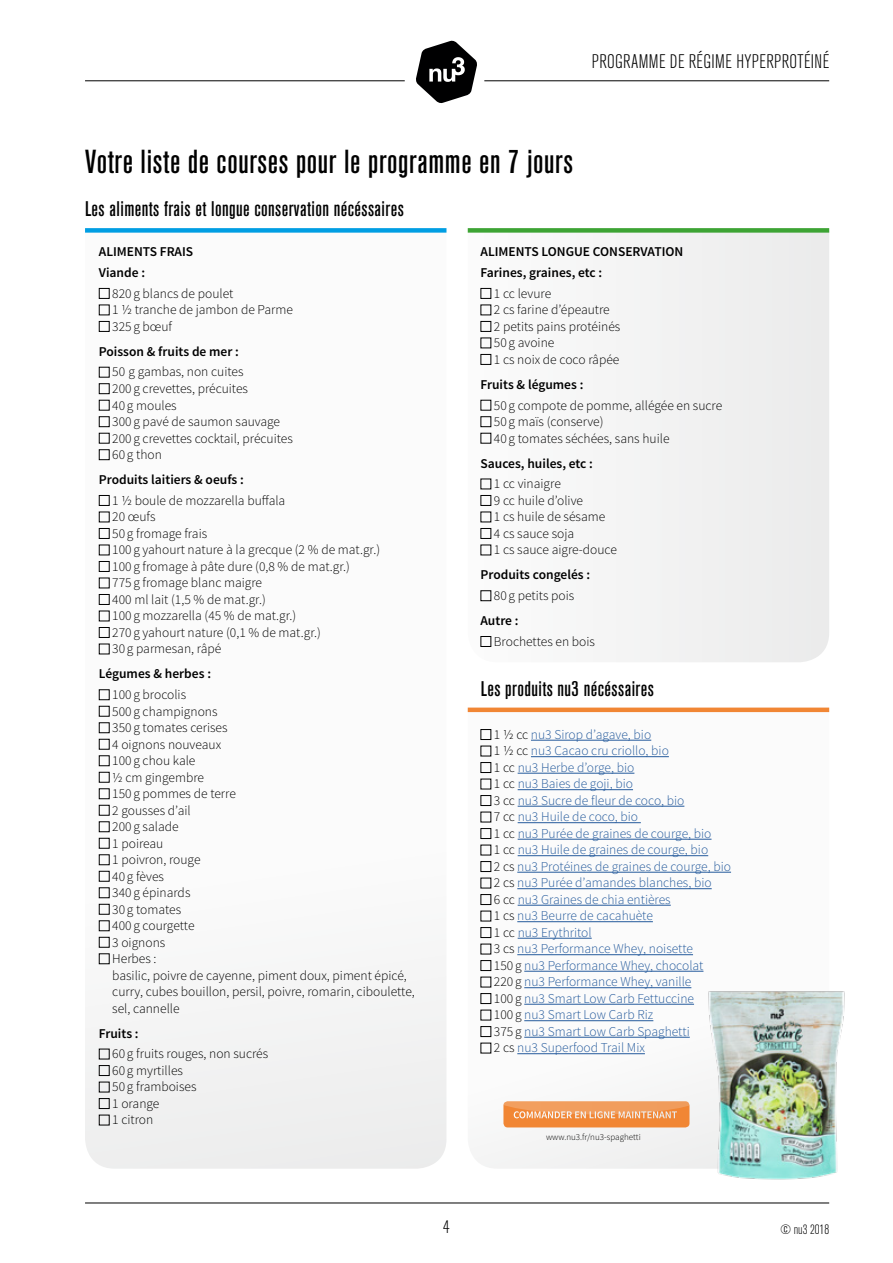
<style>
.page{position:relative;width:893px;height:1263px;background:#fff}
.page>*{position:absolute;margin:0;border:0;box-sizing:border-box;transform-origin:0 0}
.t1{font:500 condensed 33px "Akzidenz Grotesk BQ";letter-spacing:.02em;color:#000}
.t2{font:500 condensed 21px "Akzidenz Grotesk BQ";letter-spacing:.02em;color:#000}
.t3{font:300 condensed 19.5px "Akzidenz Grotesk BQ";letter-spacing:.02em;color:#000}
.t4{font:300 condensed 18px "Akzidenz Grotesk BQ";color:#000}
.t5{font:300 13.5px/16.5px "Source Sans Pro";color:#000}
.t6{font:300 13.5px/16.5px "Source Sans Pro";color:#245a9c}
.t7{font:600 13.5px/20.7px "Source Sans Pro";color:#000}
.t8{font:300 condensed 13.5px "Akzidenz Grotesk BQ";color:#000}
.t9{font:600 10.5px "Source Sans Pro";letter-spacing:-.005em;color:#fff}
.t10{font:300 9px "Source Sans Pro";color:#000}
.s1{color:#000}
</style>
<div class="page">
<hr style="left:484px;top:80px;width:345px;height:1px;background:#000">
<hr style="left:85px;top:80px;width:320px;height:1px;background:#000">
<svg style="left:416px;top:41px;width:61px;height:62px"></svg>
<hr style="left:85px;top:1202px;width:744px;height:1px;background:#000">
<svg style="left:85px;top:287px;width:361px;height:882px"></svg>
<div style="left:480px;top:233px;width:349px;height:429px;background:#f3f3f3"></div>
<svg style="left:468px;top:712px;width:361px;height:457px"></svg>
<div style="left:99px;top:288px;width:11px;height:11px;border:1px solid #000"></div>
<div style="left:99px;top:321px;width:11px;height:11px;border:1px solid #000"></div>
<div style="left:99px;top:383px;width:11px;height:11px;border:1px solid #000"></div>
<div style="left:99px;top:416px;width:11px;height:11px;border:1px solid #000"></div>
<div style="left:99px;top:449px;width:11px;height:11px;border:1px solid #000"></div>
<div style="left:99px;top:495px;width:11px;height:11px;border:1px solid #000"></div>
<div style="left:99px;top:528px;width:11px;height:11px;border:1px solid #000"></div>
<div style="left:99px;top:561px;width:11px;height:11px;border:1px solid #000"></div>
<div style="left:99px;top:594px;width:11px;height:11px;border:1px solid #000"></div>
<div style="left:99px;top:627px;width:11px;height:11px;border:1px solid #000"></div>
<div style="left:99px;top:689px;width:11px;height:11px;border:1px solid #000"></div>
<div style="left:99px;top:739px;width:11px;height:11px;border:1px solid #000"></div>
<div style="left:99px;top:772px;width:11px;height:11px;border:1px solid #000"></div>
<div style="left:99px;top:805px;width:11px;height:11px;border:1px solid #000"></div>
<div style="left:99px;top:838px;width:11px;height:11px;border:1px solid #000"></div>
<div style="left:99px;top:871px;width:11px;height:11px;border:1px solid #000"></div>
<div style="left:99px;top:904px;width:11px;height:11px;border:1px solid #000"></div>
<div style="left:99px;top:937px;width:11px;height:11px;border:1px solid #000"></div>
<div style="left:99px;top:1065px;width:11px;height:11px;border:1px solid #000"></div>
<div style="left:99px;top:1098px;width:11px;height:11px;border:1px solid #000"></div>
<div style="left:480px;top:288px;width:11px;height:11px;border:1px solid #000"></div>
<div style="left:480px;top:321px;width:11px;height:11px;border:1px solid #000"></div>
<div style="left:480px;top:354px;width:11px;height:11px;border:1px solid #000"></div>
<div style="left:480px;top:416px;width:11px;height:11px;border:1px solid #000"></div>
<div style="left:480px;top:495px;width:11px;height:11px;border:1px solid #000"></div>
<div style="left:480px;top:528px;width:11px;height:11px;border:1px solid #000"></div>
<div style="left:480px;top:590px;width:11px;height:11px;border:1px solid #000"></div>
<div style="left:480px;top:636px;width:11px;height:11px;border:1px solid #000"></div>
<hr style="left:531px;top:740px;width:120px;height:1px;background:#245a9c">
<hr style="left:531px;top:756px;width:138px;height:1px;background:#245a9c">
<hr style="left:518px;top:773px;width:116px;height:1px;background:#245a9c">
<hr style="left:518px;top:789px;width:115px;height:1px;background:#245a9c">
<hr style="left:518px;top:806px;width:166px;height:1px;background:#245a9c">
<hr style="left:518px;top:822px;width:123px;height:1px;background:#245a9c">
<hr style="left:518px;top:839px;width:193px;height:1px;background:#245a9c">
<hr style="left:518px;top:855px;width:190px;height:1px;background:#245a9c">
<hr style="left:517px;top:872px;width:214px;height:1px;background:#245a9c">
<hr style="left:517px;top:888px;width:195px;height:1px;background:#245a9c">
<hr style="left:518px;top:905px;width:153px;height:1px;background:#245a9c">
<hr style="left:517px;top:921px;width:136px;height:1px;background:#245a9c">
<hr style="left:518px;top:938px;width:74px;height:1px;background:#245a9c">
<hr style="left:517px;top:954px;width:176px;height:1px;background:#245a9c">
<hr style="left:524px;top:971px;width:179px;height:1px;background:#245a9c">
<hr style="left:524px;top:987px;width:167px;height:1px;background:#245a9c">
<hr style="left:524px;top:1004px;width:170px;height:1px;background:#245a9c">
<hr style="left:524px;top:1020px;width:129px;height:1px;background:#245a9c">
<hr style="left:524px;top:1037px;width:166px;height:1px;background:#245a9c">
<hr style="left:517px;top:1053px;width:128px;height:1px;background:#245a9c">
<div style="left:480px;top:729px;width:11px;height:11px;border:1px solid #000"></div>
<div style="left:480px;top:762px;width:11px;height:11px;border:1px solid #000"></div>
<div style="left:480px;top:795px;width:11px;height:11px;border:1px solid #000"></div>
<div style="left:480px;top:828px;width:11px;height:11px;border:1px solid #000"></div>
<div style="left:480px;top:861px;width:11px;height:11px;border:1px solid #000"></div>
<div style="left:480px;top:894px;width:11px;height:11px;border:1px solid #000"></div>
<div style="left:480px;top:927px;width:11px;height:11px;border:1px solid #000"></div>
<div style="left:480px;top:960px;width:11px;height:11px;border:1px solid #000"></div>
<div style="left:480px;top:993px;width:11px;height:11px;border:1px solid #000"></div>
<div style="left:480px;top:1026px;width:11px;height:11px;border:1px solid #000"></div>
<div style="left:85px;top:228px;width:361px;height:5px;background:#009ee3"></div>
<div style="left:468px;top:228px;width:361px;height:5px;background:#3da434"></div>
<hr style="left:468px;top:708px;width:361px;height:4px;background:#f18634">
<img style="left:670px;top:978px;width:175px;height:202px">
<div style="left:503px;top:1101px;width:186px;height:26px;background:#f18634;border-radius:4px"></div>
<svg style="left:503px;top:1101px;width:186px;height:13px"></svg>
<h3 class="t3" style="left:592px;top:51px;width:239px">PROGRAMME DE RÉGIME HYPERPROTÉINÉ</h3>
<h1 class="t1" style="left:85px;top:143px;width:490px">Votre liste de courses pour le programme en 7 jours</h1>
<h2 class="t2" style="left:85px;top:197px;width:320px">Les aliments frais et longue conservation nécéssaires</h2>
<p class="t7" style="left:99px;top:242px;width:96px">ALIMENTS FRAIS<br>Viande :</p>
<p class="t5" style="left:112px;top:285px;width:182px">820 g blancs de poulet<br>1 ½ tranche de jambon de Parme<br>325 g bœuf</p>
<p class="t7" style="left:99px;top:341px;width:142px">Poisson &amp; fruits de mer :</p>
<p class="t5" style="left:112px;top:364px;width:182px">50 g gambas, non cuites<br>200 g crevettes, précuites<br>40 g moules<br>300 g pavé de saumon sauvage<br>200 g crevettes cocktail, précuites<br>60 g thon</p>
<p class="t7" style="left:99px;top:469px;width:147px">Produits laitiers &amp; oeufs :</p>
<p class="t5" style="left:112px;top:492px;width:269px">1 ½ boule de mozzarella buffala<br>20 œufs<br>50 g fromage frais<br>100 g yahourt nature à la grecque (2 % de mat.gr.)<br>100 g fromage à pâte dure (0,8 % de mat.gr.)<br>775 g fromage blanc maigre<br>400 ml lait (1,5 % de mat.gr.)<br>100 g mozzarella (45 % de mat.gr.)<br>270 g yahourt nature (0,1 % de mat.gr.)<br>30 g parmesan, râpé</p>
<p class="t7" style="left:99px;top:664px;width:114px">Légumes &amp; herbes :</p>
<p class="t5" style="left:112px;top:686px;width:304px">100 g brocolis<br>500 g champignons<br>350 g tomates cerises<br>4 oignons nouveaux<br>100 g chou kale<br>½ cm gingembre<br>150 g pommes de terre<br>2 gousses d’ail<br>200 g salade<br>1 poireau<br>1 poivron, rouge<br>40 g fèves<br>340 g épinards<br>30 g tomates<br>400 g courgette<br>3 oignons<br>Herbes :<br>basilic, poivre de cayenne, piment doux, piment épicé, curry, cubes bouillon, persil, poivre, romarin, ciboulette, sel, cannelle</p>
<p class="t7" style="left:99px;top:1023px;width:41px">Fruits :</p>
<p class="t5" style="left:112px;top:1046px;width:157px">60 g fruits rouges, non sucrés<br>60 g myrtilles<br>50 g framboises<br>1 orange<br>1 citron</p>
<p class="t7" style="left:480px;top:242px;width:204px">ALIMENTS LONGUE CONSERVATION<br>Farines, graines, etc :</p>
<p class="t5" style="left:494px;top:285px;width:128px">1 cc levure<br>2 cs farine d’épeautre<br>2 petits pains protéinés<br>50 g avoine<br>1 cs noix de coco râpée</p>
<p class="t7" style="left:480px;top:374px;width:104px">Fruits &amp; légumes :</p>
<p class="t5" style="left:494px;top:397px;width:230px">50 g compote de pomme, allégée en sucre<br>50 g maïs (conserve)<br>40 g tomates séchées, sans huile</p>
<p class="t7" style="left:480px;top:453px;width:114px">Sauces, huiles, etc :</p>
<p class="t5" style="left:494px;top:476px;width:125px">1 cc vinaigre<br>9 cc huile d’olive<br>1 cs huile de sésame<br>4 cs sauce soja<br>1 cs sauce aigre-douce</p>
<p class="t7" style="left:480px;top:565px;width:111px">Produits congelés :</p>
<p class="t5" style="left:494px;top:587px;width:82px">80 g petits pois</p>
<p class="t7" style="left:480px;top:611px;width:40px">Autre :</p>
<p class="t5" style="left:494px;top:633px;width:103px">Brochettes en bois</p>
<h2 class="t2" style="left:481px;top:677px;width:175px">Les produits nu3 nécéssaires</h2>
<p class="t6" style="left:494px;top:726px;width:239px"><span class="s1">1 ½ cc</span> nu3 Sirop d’agave, bio<br><span class="s1">1 ½ cc</span> nu3 Cacao cru criollo, bio<br><span class="s1">1 cc</span> nu3 Herbe d’orge, bio<br><span class="s1">1 cc</span> nu3 Baies de goji, bio<br><span class="s1">3 cc</span> nu3 Sucre de fleur de coco, bio<br><span class="s1">7 cc</span> nu3 Huile de coco, bio<br><span class="s1">1 cc</span> nu3 Purée de graines de courge, bio<br><span class="s1">1 cc</span> nu3 Huile de graines de courge, bio<br><span class="s1">2 cs</span> nu3 Protéines de graines de courge, bio<br><span class="s1">2 cs</span> nu3 Purée d’amandes blanches, bio<br><span class="s1">6 cc</span> nu3 Graines de chia entières<br><span class="s1">1 cs</span> nu3 Beurre de cacahuète<br><span class="s1">1 cc</span> nu3 Erythritol<br><span class="s1">3 cs</span> nu3 Performance Whey, noisette<br><span class="s1">150 g</span> nu3 Performance Whey, chocolat<br><span class="s1">220 g</span> nu3 Performance Whey, vanille<br><span class="s1">100 g</span> nu3 Smart Low Carb Fettuccine<br><span class="s1">100 g</span> nu3 Smart Low Carb Riz<br><span class="s1">375 g</span> nu3 Smart Low Carb Spaghetti<br><span class="s1">2 cs</span> nu3 Superfood Trail Mix</p>
<p class="t9" style="left:513px;top:1108px;width:165px">COMMANDER EN LIGNE MAINTENANT</p>
<p class="t10" style="left:546px;top:1131px;width:96px">www.nu3.fr/nu3-spaghetti</p>
<h3 class="t4" style="left:443px;top:1217px;width:8px">4</h3>
<p class="t8" style="left:780px;top:1222px;width:51px">© nu3 2018</p>
</div>
